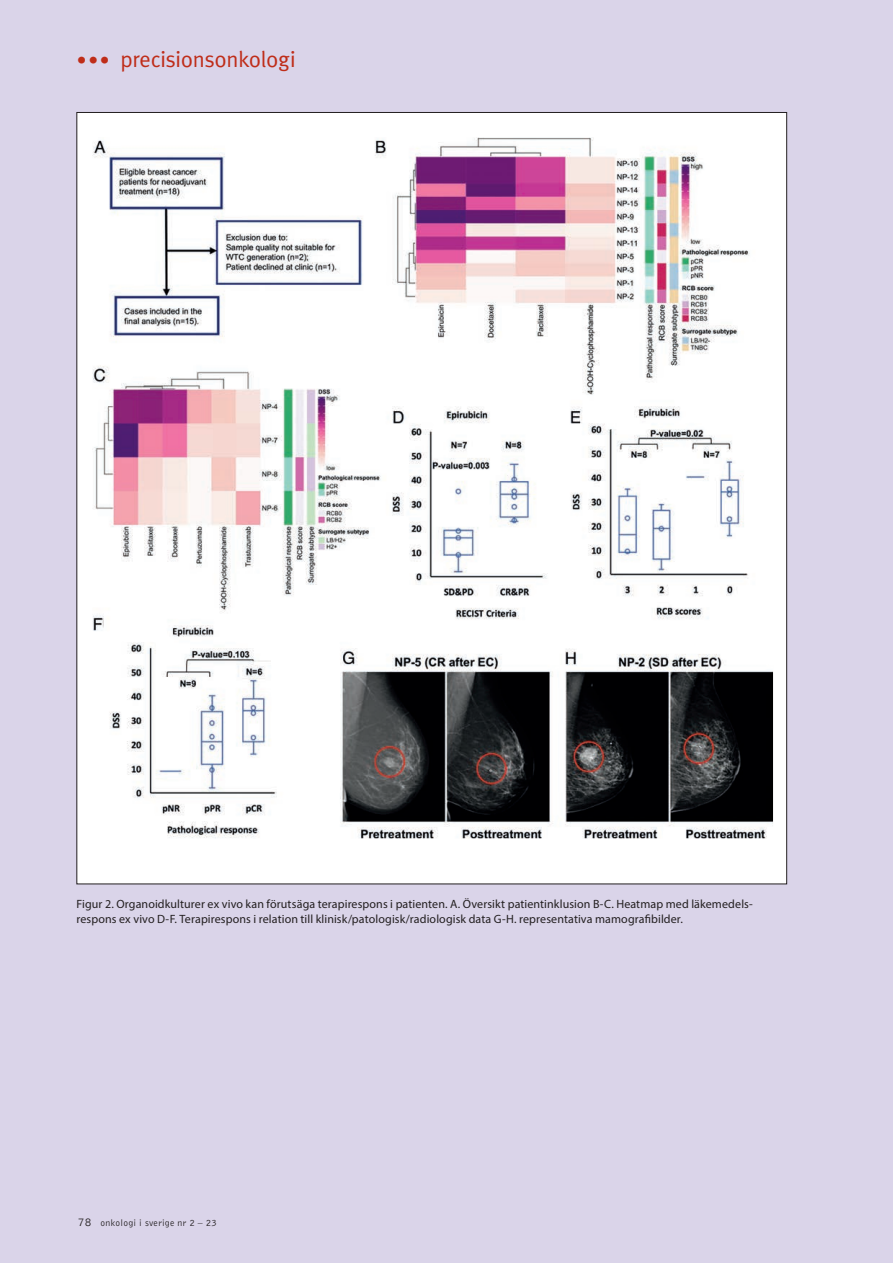
<style>
.page{position:relative;width:893px;height:1263px;background:#dad4e9}
.page>*{position:absolute;margin:0;border:0;box-sizing:border-box;transform-origin:0 0}
.produktnamn{font:22.5px "Meta";letter-spacing:-.015em;color:#bf2d19}
.BILDTEXT{font:12px/15px "Myriad Pro";letter-spacing:.005em;color:#231f20}
.t1{font:9.75px "Bell Gothic BT";letter-spacing:.02em;color:#231f20}
.s1{font-size:19.5px}
.s2{font-size:12px}
</style>
<div class="page">
<img style="left:78px;top:114px;width:707px;height:768px">
<p class="produktnamn" style="left:77px;top:46px;width:220px"><span class="s1">•••</span> precisionsonkologi</p>
<p class="BILDTEXT" style="left:76px;top:896px;width:678px">Figur 2. Organoidkulturer ex vivo kan förutsäga terapirespons i patienten. A. Översikt patientinklusion B-C. Heatmap med läkemedels&shy;respons ex vivo D-F. Terapirespons i relation till klinisk/patologisk/radiologisk data G-H. representativa mamografibilder.</p>
<p class="t1" style="left:78px;top:1217px;width:141px"><span class="s2">78</span> onkologi i sverige nr 2 – 23</p>
</div>
